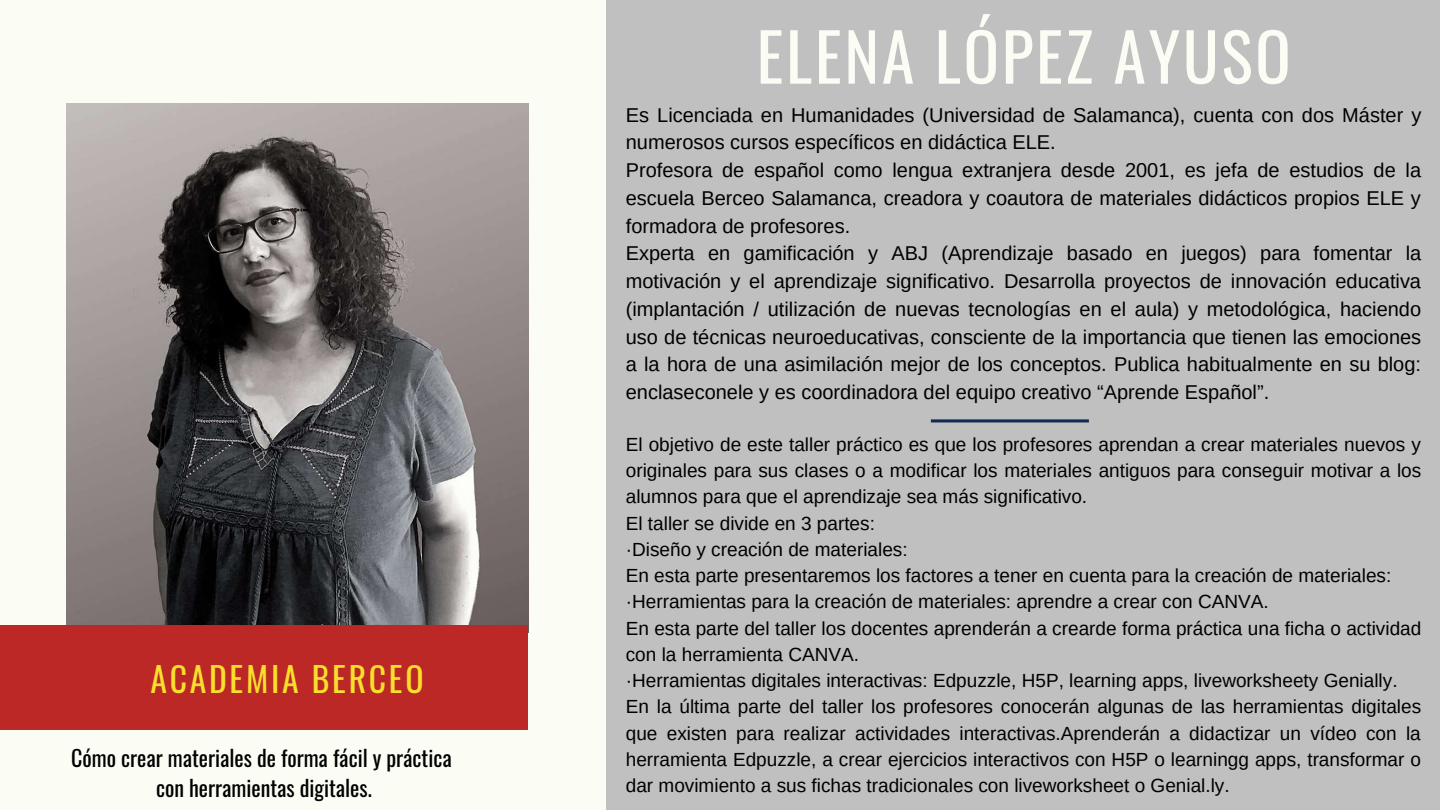
<style>
.page{position:relative;width:1440px;height:810px;background:#c1c0c1}
.page>*{position:absolute;margin:0;border:0;box-sizing:border-box;transform-origin:0 0}
.t1{font:66px "Oswald";letter-spacing:.04em;color:#fbfdf4}
.t2{font:33.8px "Oswald";letter-spacing:.08em;color:#f8df2c}
.t3{font:21.9px/30.6px "Oswald";color:#000;text-align:center}
.t4{font:20px/27.8px "Arimo";color:#000}
.t5{font:19px/26.2px "Arimo";color:#000}
</style>
<div class="page">
<div style="left:0;top:0;width:606px;height:810px;background:#fbfdf4"></div>
<svg style="left:931px;top:419px;width:158px;height:3px"></svg>
<img style="left:66px;top:103px;width:462px;height:522px">
<div style="left:0;top:625px;width:528px;height:104px;background:#bc2826"></div>
<h2 class="t2" style="left:150px;top:653px;width:275px">ACADEMIA BERCEO</h2>
<p class="t3" style="left:71px;top:742px;width:382px">Cómo crear materiales de forma fácil y práctica con herramientas digitales.</p>
<h1 class="t1" style="left:757px;top:5px;width:536px">ELENA LÓPEZ AYUSO</h1>
<p class="t4" style="left:626px;top:101px;width:797px">Es Licenciada en Humanidades (Universidad de Salamanca), cuenta con dos Máster y numerosos cursos específicos en didáctica ELE.<br>Profesora de español como lengua extranjera desde 2001, es jefa de estudios de la escuela Berceo Salamanca, creadora y coautora de materiales didácticos propios ELE y formadora de profesores.<br>Experta en gamificación y ABJ (Aprendizaje basado en juegos) para fomentar la motivación y el aprendizaje significativo. Desarrolla proyectos de innovación educativa (implantación / utilización de nuevas tecnologías en el aula) y metodológica, haciendo uso de técnicas neuroeducativas, consciente de la importancia que tienen las emociones a la hora de una asimilación mejor de los conceptos. Publica habitualmente en su blog: enclaseconele y es coordinadora del equipo creativo “Aprende Español”.</p>
<p class="t5" style="left:626px;top:431px;width:797px">El objetivo de este taller práctico es que los profesores aprendan a crear materiales nuevos y originales para sus clases o a modificar los materiales antiguos para conseguir motivar a los alumnos para que el aprendizaje sea más significativo.<br>El taller se divide en 3 partes:<br>·Diseño y creación de materiales:<br>En esta parte presentaremos los factores a tener en cuenta para la creación de materiales: ·Herramientas para la creación de materiales: aprendre a crear con CANVA.<br>En esta parte del taller los docentes aprenderán a crearde forma práctica una ficha o actividad con la herramienta CANVA.<br>·Herramientas digitales interactivas: Edpuzzle, H5P, learning apps, liveworksheety Genially.<br>En la última parte del taller los profesores conocerán algunas de las herramientas digitales que existen para realizar actividades interactivas.Aprenderán a didactizar un vídeo con la herramienta Edpuzzle, a crear ejercicios interactivos con H5P o learningg apps, transformar o dar movimiento a sus fichas tradicionales con liveworksheet o Genial.ly.</p>
</div>
